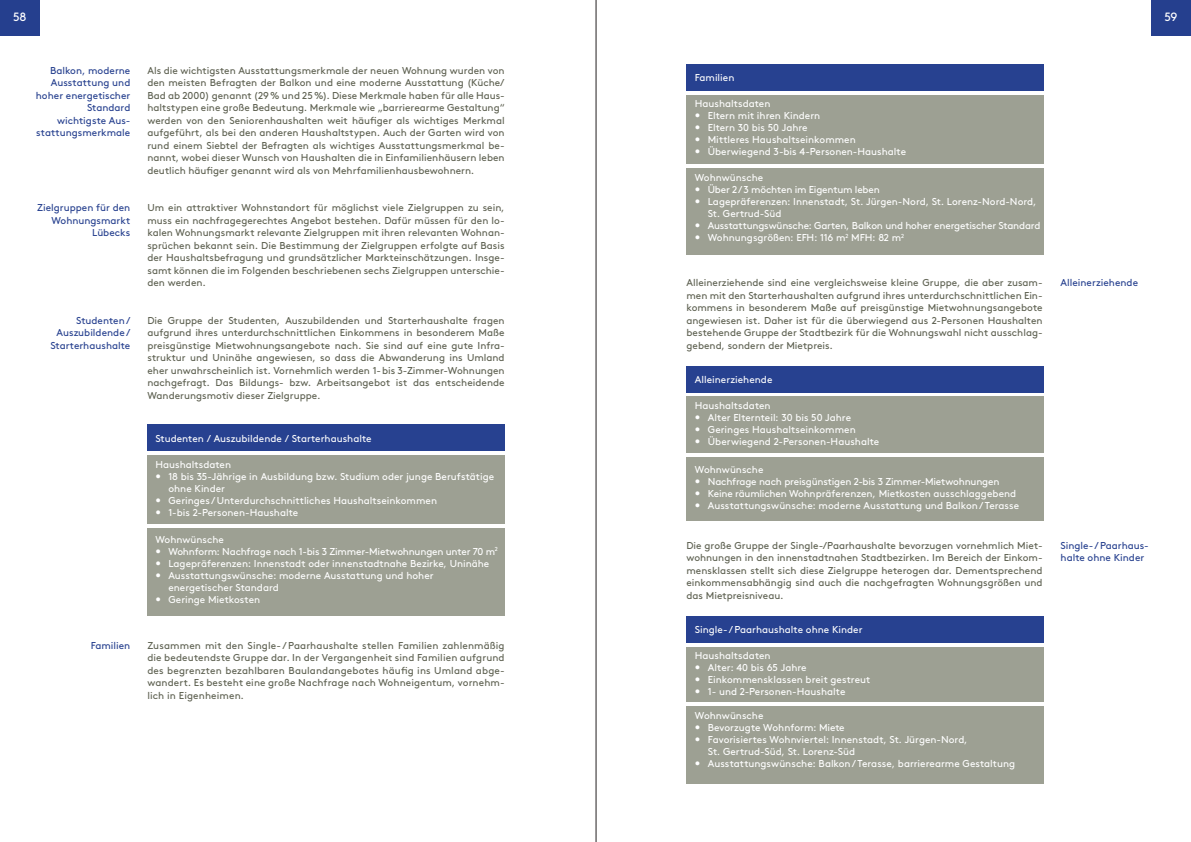
<style>
.page{position:relative;width:1191px;height:842px;background:#fff}
.page>*{position:absolute;margin:0;border:0;box-sizing:border-box;transform-origin:0 0}
.t1{font:12px "Brown Std";color:#fff}
.t2{font:10px/12.5px "Brown Std";color:#5d6050;text-align:justify}
.t3{font:10px/12px "Brown Std";color:#fff}
.t4{font:10px/12.5px "Brown Std";color:#253f8e;text-align:right}
</style>
<div class="page">
<div style="left:0;top:0;width:40px;height:36px;background:#253f8e"></div>
<div style="left:1151px;top:0;width:40px;height:36px;background:#253f8e"></div>
<hr style="left:596px;top:0;width:1px;height:842px;background:#231f20">
<div style="left:686px;top:95px;width:357px;height:69px;background:#9da093"></div>
<div style="left:686px;top:65px;width:358px;height:26px;background:#274190"></div>
<div style="left:687px;top:168px;width:357px;height:87px;background:#9da093"></div>
<div style="left:686px;top:397px;width:357px;height:56px;background:#9da093"></div>
<div style="left:686px;top:366px;width:358px;height:26px;background:#274190"></div>
<div style="left:686px;top:457px;width:357px;height:64px;background:#9da093"></div>
<div style="left:686px;top:647px;width:357px;height:55px;background:#9da093"></div>
<div style="left:686px;top:617px;width:358px;height:26px;background:#274190"></div>
<div style="left:686px;top:706px;width:357px;height:78px;background:#9da093"></div>
<div style="left:147px;top:528px;width:358px;height:87px;background:#9da093"></div>
<div style="left:147px;top:455px;width:358px;height:69px;background:#9da093"></div>
<div style="left:147px;top:425px;width:358px;height:26px;background:#274190"></div>
<p class="t1" style="left:13px;top:10px;width:15px">58</p>
<p class="t1" style="left:1164px;top:10px;width:15px">59</p>
<p class="t4" style="left:36px;top:64px;width:96px">Balkon, moderne<br>Ausstattung und hoher energetischer<br>Standard wichtigste Aus&shy;stattungsmerkmale</p>
<p class="t4" style="left:37px;top:201px;width:95px">Zielgruppen für den<br>Wohnungsmarkt<br>Lübecks</p>
<p class="t4" style="left:50px;top:314px;width:81px">Studenten/<br>Auszubildende/<br>Starterhaushalte</p>
<p class="t4" style="left:91px;top:639px;width:41px">Familien</p>
<p class="t2" style="left:147px;top:64px;width:359px">Als die wichtigsten Ausstattungsmerkmale der neuen Wohnung wurden von den meisten Befragten der Balkon und eine moderne Ausstattung (Küche/ Bad ab 2000) genannt (29% und 25%). Diese Merkmale haben für alle Haus&shy;haltstypen eine große Bedeutung. Merkmale wie „barrierearme Gestaltung“ werden von den Seniorenhaushalten weit häufiger als wichtiges Merkmal aufgeführt, als bei den anderen Haushaltstypen. Auch der Garten wird von rund einem Siebtel der Befragten als wichtiges Ausstattungsmerkmal be&shy;nannt, wobei dieser Wunsch von Haushalten die in Einfamilienhäusern leben deutlich häufiger genannt wird als von Mehrfamilienhausbewohnern.</p>
<p class="t2" style="left:147px;top:201px;width:359px">Um ein attraktiver Wohnstandort für möglichst viele Zielgruppen zu sein, muss ein nachfragegerechtes Angebot bestehen. Dafür müssen für den lo&shy;kalen Wohnungsmarkt relevante Zielgruppen mit ihren relevanten Wohnan&shy;sprüchen bekannt sein. Die Bestimmung der Zielgruppen erfolgte auf Basis der Haushaltsbefragung und grundsätzlicher Markteinschätzungen. Insge&shy;samt können die im Folgenden beschriebenen sechs Zielgruppen unterschie&shy;den werden.</p>
<p class="t2" style="left:147px;top:314px;width:359px">Die Gruppe der Studenten, Auszubildenden und Starterhaushalte fragen aufgrund ihres unterdurchschnittlichen Einkommens in besonderem Maße preisgünstige Mietwohnungsangebote nach. Sie sind auf eine gute Infra&shy;struktur und Uninähe angewiesen, so dass die Abwanderung ins Umland eher unwahrscheinlich ist. Vornehmlich werden 1-bis 3-Zimmer-Wohnungen nachgefragt. Das Bildungs- bzw. Arbeitsangebot ist das entscheidende Wanderungsmotiv dieser Zielgruppe.</p>
<p class="t3" style="left:155px;top:432px;width:218px">Studenten / Auszubildende / Starterhaushalte</p>
<p class="t3" style="left:168px;top:458px;width:327px;text-indent:-13px">Haushaltsdaten<br>18 bis 35-Jährige in Ausbildung bzw. Studium oder junge Berufstätige ohne Kinder<br>Geringes /Unterdurchschnittliches Haushaltseinkommen<br>1-bis 2-Personen-Haushalte</p>
<p class="t3" style="left:168px;top:533px;width:331px;text-indent:-13px">Wohnwünsche<br>Wohnform: Nachfrage nach 1-bis 3 Zimmer-Mietwohnungen unter 70 m<sup>2<br></sup>Lagepräferenzen: Innenstadt oder innenstadtnahe Bezirke, Uninähe Ausstattungswünsche: moderne Ausstattung und hoher energetischer Standard<br>Geringe Mietkosten</p>
<p class="t2" style="left:147px;top:639px;width:359px">Zusammen mit den Single- /Paarhaushalte stellen Familien zahlenmäßig die bedeutendste Gruppe dar. In der Vergangenheit sind Familien aufgrund des begrenzten bezahlbaren Baulandangebotes häufig ins Umland abge&shy;wandert. Es besteht eine große Nachfrage nach Wohneigentum, vornehm&shy;lich in Eigenheimen.</p>
<p class="t3" style="left:694px;top:72px;width:41px">Familien</p>
<p class="t3" style="left:694px;top:98px;width:77px">Haushaltsdaten</p>
<p class="t3" style="left:707px;top:110px;width:114px">Eltern mit ihren Kindern</p>
<p class="t3" style="left:707px;top:122px;width:101px">Eltern 30 bis 50 Jahre</p>
<p class="t3" style="left:707px;top:134px;width:150px">Mittleres Haushaltseinkommen</p>
<p class="t3" style="left:700px;top:146px;width:207px">Ü berwiegend 3-bis 4-Personen-Haushalte</p>
<p class="t3" style="left:707px;top:172px;width:334px;text-indent:-13px">Wohnwünsche<br>Über 2/3 möchten im Eigentum leben<br>Lagepräferenzen: Innenstadt, St. Jürgen-Nord, St. Lorenz-Nord-Nord, St. Gertrud-Süd<br>Ausstattungswünsche: Garten, Balkon und hoher energetischer Standard Wohnungsgrößen: EFH: 116 m<sup>2</sup> MFH: 82 m<sup>2</sup></p>
<p class="t2" style="left:686px;top:276px;width:358px">Alleinerziehende sind eine vergleichsweise kleine Gruppe, die aber zusam&shy;men mit den Starterhaushalten aufgrund ihres unterdurchschnittlichen Ein&shy;kommens in besonderem Maße auf preisgünstige Mietwohnungsangebote angewiesen ist. Daher ist für die überwiegend aus 2-Personen Haushalten bestehende Gruppe der Stadtbezirk für die Wohnungswahl nicht ausschlag&shy;gebend, sondern der Mietpreis.</p>
<p class="t3" style="left:695px;top:374px;width:79px">Alleinerziehende</p>
<p class="t3" style="left:695px;top:400px;width:77px">Haushaltsdaten</p>
<p class="t3" style="left:708px;top:412px;width:145px">Alter Elternteil: 30 bis 50 Jahre</p>
<p class="t3" style="left:708px;top:424px;width:149px">Geringes Haushaltseinkommen</p>
<p class="t3" style="left:700px;top:436px;width:180px">Ü berwiegend 2-Personen-Haushalte</p>
<p class="t3" style="left:708px;top:464px;width:313px;text-indent:-13px">Wohnwünsche<br>Nachfrage nach preisgünstigen 2-bis 3 Zimmer-Mietwohnungen Keine räumlichen Wohnpräferenzen, Mietkosten ausschlaggebend Ausstattungswünsche: moderne Ausstattung und Balkon/Terasse</p>
<p class="t2" style="left:686px;top:539px;width:358px">Die große Gruppe der Single-/Paarhaushalte bevorzugen vornehmlich Miet&shy;wohnungen in den innenstadtnahen Stadtbezirken. Im Bereich der Einkom&shy;mensklassen stellt sich diese Zielgruppe heterogen dar. Dementsprechend einkommensabhängig sind auch die nachgefragten Wohnungsgrößen und das Mietpreisniveau.</p>
<p class="t3" style="left:695px;top:624px;width:169px">Single- /Paarhaushalte ohne Kinder</p>
<p class="t3" style="left:708px;top:650px;width:164px;text-indent:-13px">Haushaltsdaten<br>Alter: 40 bis 65 Jahre<br>Einkommensklassen breit gestreut<br>1- und 2-Personen-Haushalte</p>
<p class="t3" style="left:708px;top:710px;width:309px;text-indent:-13px">Wohnwünsche<br>Bevorzugte Wohnform: Miete<br>Favorisiertes Wohnviertel: Innenstadt, St. Jürgen-Nord,<br>St. Gertrud-Süd, St. Lorenz-Süd<br>Ausstattungswünsche: Balkon/Terasse, barrierearme Gestaltung</p>
<p class="t4" style="left:1060px;top:276px;width:79px">Alleinerziehende</p>
<p class="t4" style="left:1060px;top:539px;width:90px;text-align:left">Single- /Paarhaus&shy;halte ohne Kinder</p>
</div>
